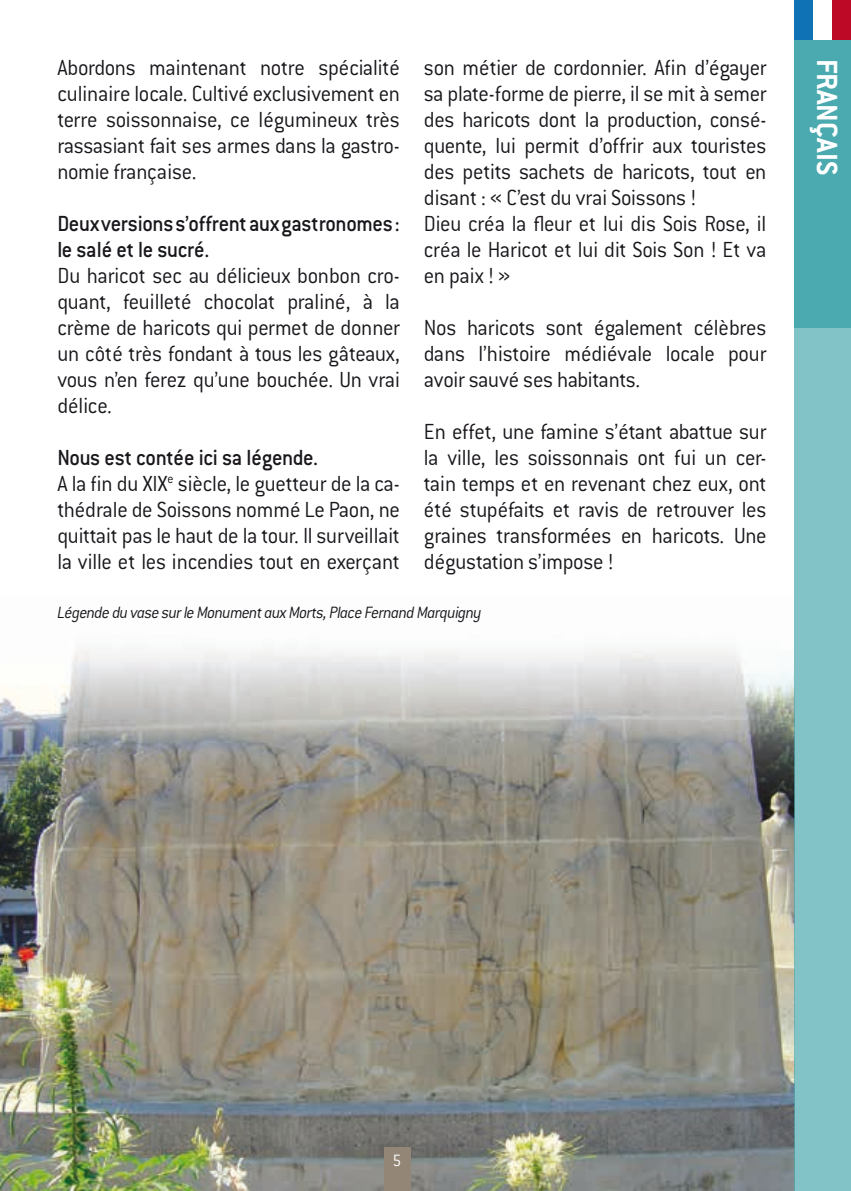
<style>
.page{position:relative;width:851px;height:1191px;background:#fff}
.page>*{position:absolute;margin:0;border:0;box-sizing:border-box;transform-origin:0 0}
.t1{font:700 32px "Conduit ITC";color:#fff}
.t2{font:300 24px/26px "Conduit ITC";letter-spacing:-.01em;color:#1a171c;text-align:justify;scale:.95 1}
.t3{font:500 24px/26px "Conduit ITC";letter-spacing:-.015em;color:#1a171c;scale:.95 1}
.t4{font:italic 300 18px "Conduit ITC";letter-spacing:-.035em;color:#1a171c;scale:.95 1}
.t5{font:300 18px "Conduit ITC";color:#fff;scale:.95 1}
.s1{font-weight:500}
</style>
<div class="page">
<img style="left:0;top:650px;width:794px;height:541px">
<div style="left:794px;top:0;width:19px;height:41px;background:#0e72b5"></div>
<div style="left:831px;top:0;width:19px;height:41px;background:#be0926"></div>
<div style="left:384px;top:1147px;width:26px;height:44px;background:#938676"></div>
<div style="left:794px;top:41px;width:56px;height:287px;background:#4baaaf"></div>
<div style="left:794px;top:328px;width:56px;height:863px;background:#81c3c7"></div>
<p class="t2" style="left:57px;top:55px;width:362px">Abordons maintenant notre spécialité culinaire locale. Cultivé exclusivement en terre soissonnaise, ce légumineux très rassasiant fait ses armes dans la gastro&shy;nomie française.</p>
<p class="t3" style="left:57px;top:210px;width:362px">Deux versions s’offrent aux gastronomes : le salé et le sucré.</p>
<p class="t2" style="left:57px;top:263px;width:362px">Du haricot sec au délicieux bonbon cro&shy;quant, feuilleté chocolat praliné, à la crème de haricots qui permet de donner un côté très fondant à tous les gâteaux, vous n’en ferez qu’une bouchée. Un vrai délice.</p>
<p class="t2" style="left:57px;top:445px;width:362px;text-align:left"><span class="s1">Nous est contée ici sa légende.<br></span>A la fin du XIX<sup>e</sup> siècle, le guetteur de la ca&shy;thédrale de Soissons nommé Le Paon, ne quittait pas le haut de la tour. Il surveillait la ville et les incendies tout en exerçant</p>
<p class="t2" style="left:424px;top:55px;width:362px;text-align:left">son métier de cordonnier. Afin d’égayer sa plate-forme de pierre, il se mit à semer des haricots dont la production, consé&shy;quente, lui permit d’offrir aux touristes des petits sachets de haricots, tout en disant : « C’est du vrai Soissons !<br>Dieu créa la fleur et lui dis Sois Rose, il créa le Haricot et lui dit Sois Son ! Et va en paix ! »</p>
<p class="t2" style="left:424px;top:315px;width:362px">Nos haricots sont également célèbres dans l’histoire médiévale locale pour avoir sauvé ses habitants.</p>
<p class="t2" style="left:424px;top:419px;width:362px">En effet, une famine s’étant abattue sur la ville, les soissonnais ont fui un cer&shy;tain temps et en revenant chez eux, ont été stupéfaits et ravis de retrouver les graines transformées en haricots. Une dégustation s’impose !</p>
<p class="t4" style="left:57px;top:603px;width:448px">Légende du vase sur le Monument aux Morts, Place Fernand Marquigny</p>
<h1 class="t1" style="left:845px;top:59px;width:117px;rotate:90deg">FRANÇAIS</h1>
<p class="t5" style="left:392px;top:1150px;width:11px">5</p>
</div>
